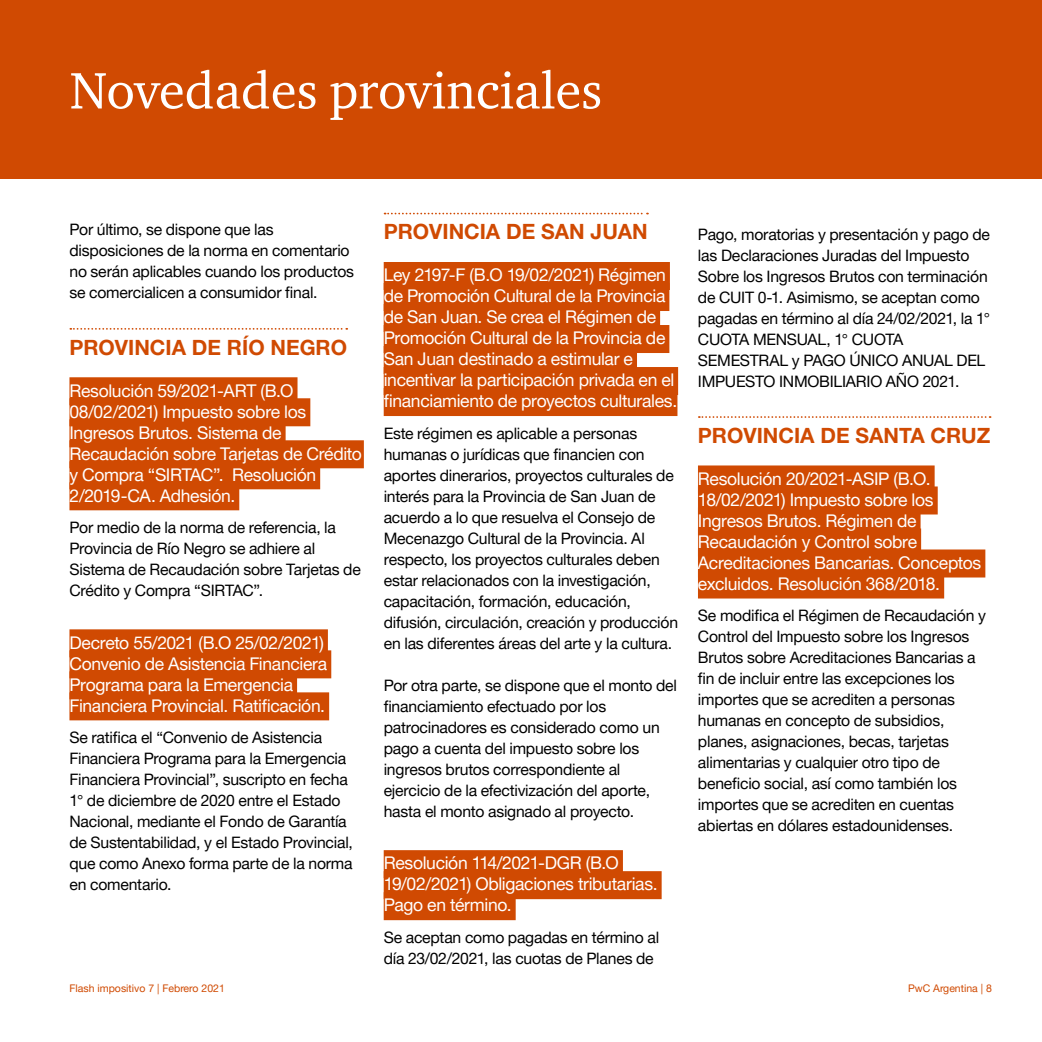
<style>
.page{position:relative;width:1042px;height:1042px;background:#fff}
.page>*{position:absolute;margin:0;border:0;box-sizing:border-box;transform-origin:0 0}
.t1{font:52.5px "ITC Charter Com";color:#fff}
.t2{font:700 21px "Helvetica Neue LT Pro";color:#d04a02}
.t3{font:17.5px/21px "Helvetica Neue LT Pro";letter-spacing:-.02em;color:#fff}
.t4{font:15.75px/21px "Helvetica Neue LT Pro";letter-spacing:-.015em;color:#000}
.t5{font:10.5px "Helvetica Neue LT Pro";color:#d04a02}
</style>
<div class="page">
<svg style="left:70px;top:328px;width:277px;height:2px"></svg>
<div style="left:69px;top:377px;width:228px;height:28px;background:#d04a02"></div>
<div style="left:69px;top:398px;width:241px;height:28px;background:#d04a02"></div>
<div style="left:69px;top:419px;width:217px;height:28px;background:#d04a02"></div>
<div style="left:69px;top:440px;width:295px;height:28px;background:#d04a02"></div>
<div style="left:69px;top:461px;width:251px;height:28px;background:#d04a02"></div>
<div style="left:69px;top:482px;width:170px;height:28px;background:#d04a02"></div>
<div style="left:69px;top:629px;width:259px;height:28px;background:#d04a02"></div>
<div style="left:69px;top:650px;width:262px;height:28px;background:#d04a02"></div>
<div style="left:69px;top:671px;width:228px;height:28px;background:#d04a02"></div>
<div style="left:69px;top:692px;width:260px;height:28px;background:#d04a02"></div>
<svg style="left:384px;top:213px;width:264px;height:1px"></svg>
<div style="left:384px;top:262px;width:286px;height:28px;background:#d04a02"></div>
<div style="left:384px;top:283px;width:285px;height:28px;background:#d04a02"></div>
<div style="left:384px;top:304px;width:276px;height:28px;background:#d04a02"></div>
<div style="left:384px;top:325px;width:285px;height:28px;background:#d04a02"></div>
<div style="left:384px;top:346px;width:253px;height:28px;background:#d04a02"></div>
<div style="left:384px;top:367px;width:294px;height:28px;background:#d04a02"></div>
<div style="left:384px;top:388px;width:293px;height:28px;background:#d04a02"></div>
<div style="left:384px;top:850px;width:239px;height:28px;background:#d04a02"></div>
<div style="left:384px;top:871px;width:277px;height:28px;background:#d04a02"></div>
<div style="left:384px;top:892px;width:132px;height:28px;background:#d04a02"></div>
<svg style="left:699px;top:416px;width:291px;height:2px"></svg>
<div style="left:698px;top:465px;width:236px;height:28px;background:#d04a02"></div>
<div style="left:698px;top:486px;width:239px;height:28px;background:#d04a02"></div>
<div style="left:698px;top:507px;width:222px;height:28px;background:#d04a02"></div>
<div style="left:698px;top:528px;width:223px;height:28px;background:#d04a02"></div>
<div style="left:698px;top:549px;width:287px;height:28px;background:#d04a02"></div>
<div style="left:698px;top:570px;width:246px;height:28px;background:#d04a02"></div>
<div style="left:0;top:0;width:1042px;height:179px;background:#d04a02"></div>
<h1 class="t1" style="left:70px;top:58px;width:534px">Novedades provinciales</h1>
<p class="t4" style="left:69px;top:219px;width:286px">Por último, se dispone que las disposiciones de la norma en comentario no serán aplicables cuando los productos se comercialicen a consumidor final.</p>
<h2 class="t2" style="left:69px;top:334px;width:279px">PROVINCIA DE RÍO NEGRO</h2>
<p class="t3" style="left:69px;top:379px;width:294px">Resolución 59/2021-ART (B.O<br>08/02/2021) Impuesto sobre los<br>Ingresos Brutos. Sistema de<br>Recaudación sobre Tarjetas de Crédito y Compra “SIRTAC”. Resolución<br>2/2019-CA. Adhesión.</p>
<p class="t4" style="left:69px;top:516px;width:293px">Por medio de la norma de referencia, la Provincia de Río Negro se adhiere al Sistema de Recaudación sobre Tarjetas de Crédito y Compra “SIRTAC”.</p>
<p class="t3" style="left:69px;top:631px;width:259px">Decreto 55/2021 (B.O 25/02/2021)<br>Convenio de Asistencia Financiera Programa para la Emergencia Financiera Provincial. Ratificación.</p>
<p class="t4" style="left:69px;top:726px;width:285px">Se ratifica el “Convenio de Asistencia Financiera Programa para la Emergencia Financiera Provincial”, suscripto en fecha 1° de diciembre de 2020 entre el Estado Nacional, mediante el Fondo de Garantía de Sustentabilidad, y el Estado Provincial, que como Anexo forma parte de la norma en comentario.</p>
<h2 class="t2" style="left:384px;top:219px;width:266px">PROVINCIA DE SAN JUAN</h2>
<p class="t3" style="left:384px;top:264px;width:295px">Ley 2197-F (B.O 19/02/2021) Régimen de Promoción Cultural de la Provincia de San Juan. Se crea el Régimen de Promoción Cultural de la Provincia de San Juan destinado a estimular e incentivar la participación privada en el financiamiento de proyectos culturales.</p>
<p class="t4" style="left:384px;top:422px;width:296px">Este régimen es aplicable a personas humanas o jurídicas que financien con aportes dinerarios, proyectos culturales de interés para la Provincia de San Juan de acuerdo a lo que resuelva el Consejo de Mecenazgo Cultural de la Provincia. Al respecto, los proyectos culturales deben estar relacionados con la investigación, capacitación, formación, educación, difusión, circulación, creación y producción en las diferentes áreas del arte y la cultura.</p>
<p class="t4" style="left:384px;top:674px;width:295px">Por otra parte, se dispone que el monto del financiamiento efectuado por los patrocinadores es considerado como un pago a cuenta del impuesto sobre los ingresos brutos correspondiente al ejercicio de la efectivización del aporte, hasta el monto asignado al proyecto.</p>
<p class="t3" style="left:384px;top:852px;width:275px">Resolución 114/2021-DGR (B.O<br>19/02/2021) Obligaciones tributarias.<br>Pago en término.</p>
<p class="t4" style="left:384px;top:926px;width:277px">Se aceptan como pagadas en término al día 23/02/2021, las cuotas de Planes de</p>
<p class="t4" style="left:698px;top:223px;width:294px">Pago, moratorias y presentación y pago de las Declaraciones Juradas del Impuesto Sobre los Ingresos Brutos con terminación de CUIT 0-1. Asimismo, se aceptan como pagadas en término al día 24/02/2021, la 1° CUOTA MENSUAL, 1° CUOTA SEMESTRAL y PAGO ÚNICO ANUAL DEL IMPUESTO INMOBILIARIO AÑO 2021.</p>
<h2 class="t2" style="left:698px;top:422px;width:294px">PROVINCIA DE SANTA CRUZ</h2>
<p class="t3" style="left:698px;top:467px;width:285px">Resolución 20/2021-ASIP (B.O.<br>18/02/2021) Impuesto sobre los<br>Ingresos Brutos. Régimen de<br>Recaudación y Control sobre<br>Acreditaciones Bancarias. Conceptos excluidos. Resolución 368/2018.</p>
<p class="t4" style="left:698px;top:605px;width:289px">Se modifica el Régimen de Recaudación y Control del Impuesto sobre los Ingresos Brutos sobre Acreditaciones Bancarias a fin de incluir entre las excepciones los importes que se acrediten a personas humanas en concepto de subsidios, planes, asignaciones, becas, tarjetas alimentarias y cualquier otro tipo de beneficio social, así como también los importes que se acrediten en cuentas abiertas en dólares estadounidenses.</p>
<p class="t5" style="left:69px;top:982px;width:157px">Flash impositivo 7 | Febrero 2021</p>
<p class="t5" style="left:908px;top:982px;width:85px">PwC Argentina | 8</p>
</div>
